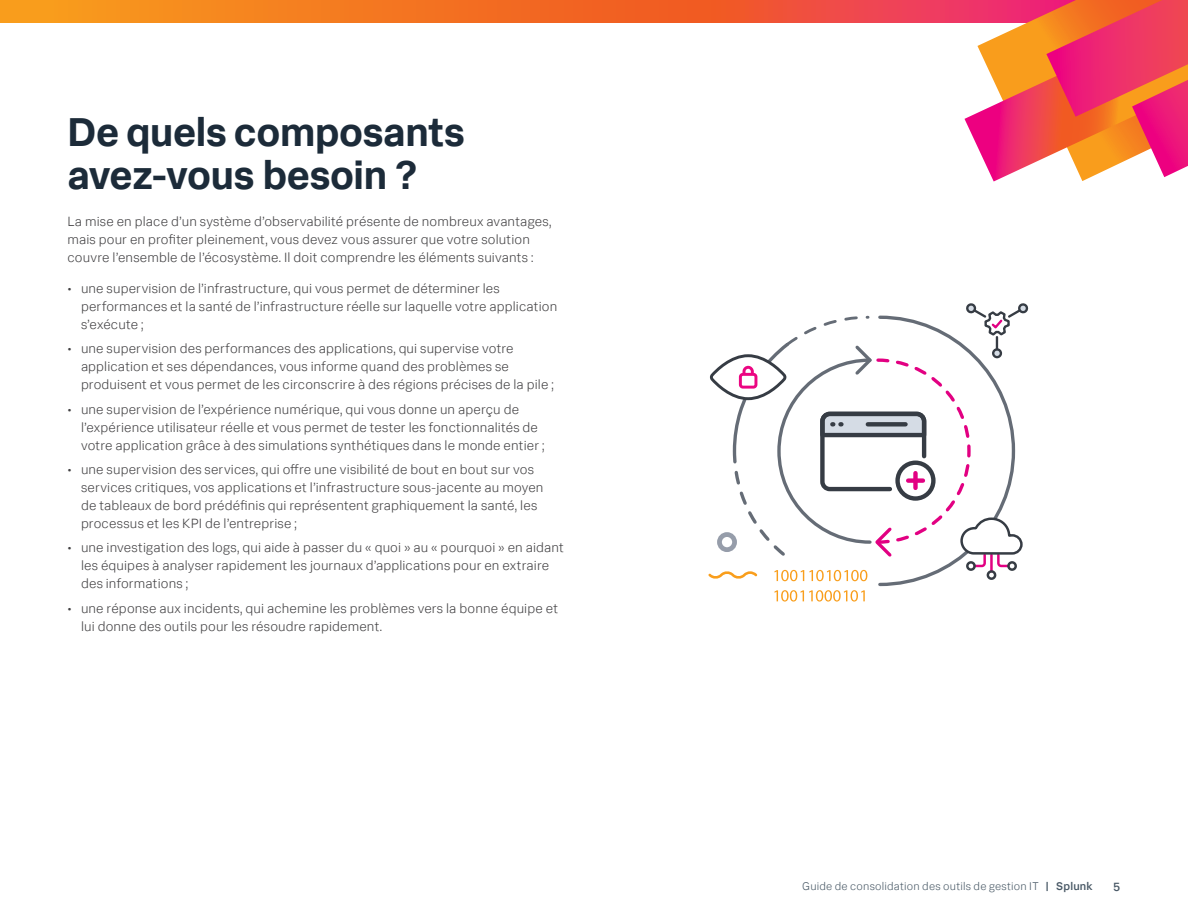
<style>
.page{position:relative;width:1188px;height:918px;background:#fff}
.page>*{position:absolute;margin:0;border:0;box-sizing:border-box;transform-origin:0 0}
.t1{font:700 40.5px/43.5px "Splunk Data Sans Pro";letter-spacing:-.01em;color:#1c2b39}
.t2{font:300 13.5px/18px "Splunk Data Sans Pro";letter-spacing:.01em;color:#414042}
.t3{font:500 12px "Splunk Data Sans Pro";color:#485865}
.t4{font:300 11.25px "Splunk Data Sans Pro";letter-spacing:.02em;color:#485865}
.s1{font-weight:500}
</style>
<div class="page">
<svg style="left:0;top:0;width:964px;height:23px;background:#f36d2a"></svg>
<svg style="left:964px;top:0;width:224px;height:182px"></svg>
<svg style="left:708px;top:303px;width:320px;height:299px"></svg>
<h1 class="t1" style="left:68px;top:109px;width:399px">De quels composants avez-vous besoin ?</h1>
<p class="t2" style="left:68px;top:212px;width:486px">La mise en place d’un système d’observabilité présente de nombreux avantages, mais pour en profiter pleinement, vous devez vous assurer que votre solution couvre l’ensemble de l’écosystème. Il doit comprendre les éléments suivants :</p>
<p class="t2" style="left:81px;top:279px;width:478px;text-indent:-14px">• une supervision de l’infrastructure, qui vous permet de déterminer les performances et la santé de l’infrastructure réelle sur laquelle votre application s’exécute ;</p>
<p class="t2" style="left:81px;top:339px;width:474px;text-indent:-14px">• une supervision des performances des applications, qui supervise votre application et ses dépendances, vous informe quand des problèmes se produisent et vous permet de les circonscrire à des régions précises de la pile ;</p>
<p class="t2" style="left:81px;top:400px;width:465px;text-indent:-14px">• une supervision de l’expérience numérique, qui vous donne un aperçu de l’expérience utilisateur réelle et vous permet de tester les fonctionnalités de votre application grâce à des simulations synthétiques dans le monde entier ;</p>
<p class="t2" style="left:81px;top:460px;width:464px;text-indent:-14px">• une supervision des services, qui offre une visibilité de bout en bout sur vos services critiques, vos applications et l’infrastructure sous-jacente au moyen de tableaux de bord prédéfinis qui représentent graphiquement la santé, les processus et les KPI de l’entreprise ;</p>
<p class="t2" style="left:81px;top:539px;width:484px;text-indent:-14px">• une investigation des logs, qui aide à passer du « quoi » au « pourquoi » en aidant les équipes à analyser rapidement les journaux d’applications pour en extraire des informations ;</p>
<p class="t2" style="left:81px;top:599px;width:479px;text-indent:-14px">• une réponse aux incidents, qui achemine les problèmes vers la bonne équipe et lui donne des outils pour les résoudre rapidement.</p>
<p class="t4" style="left:802px;top:880px;width:292px">Guide de consolidation des outils de gestion IT <span class="s1">| Splunk</span></p>
<p class="t3" style="left:1113px;top:880px;width:9px">5</p>
</div>
